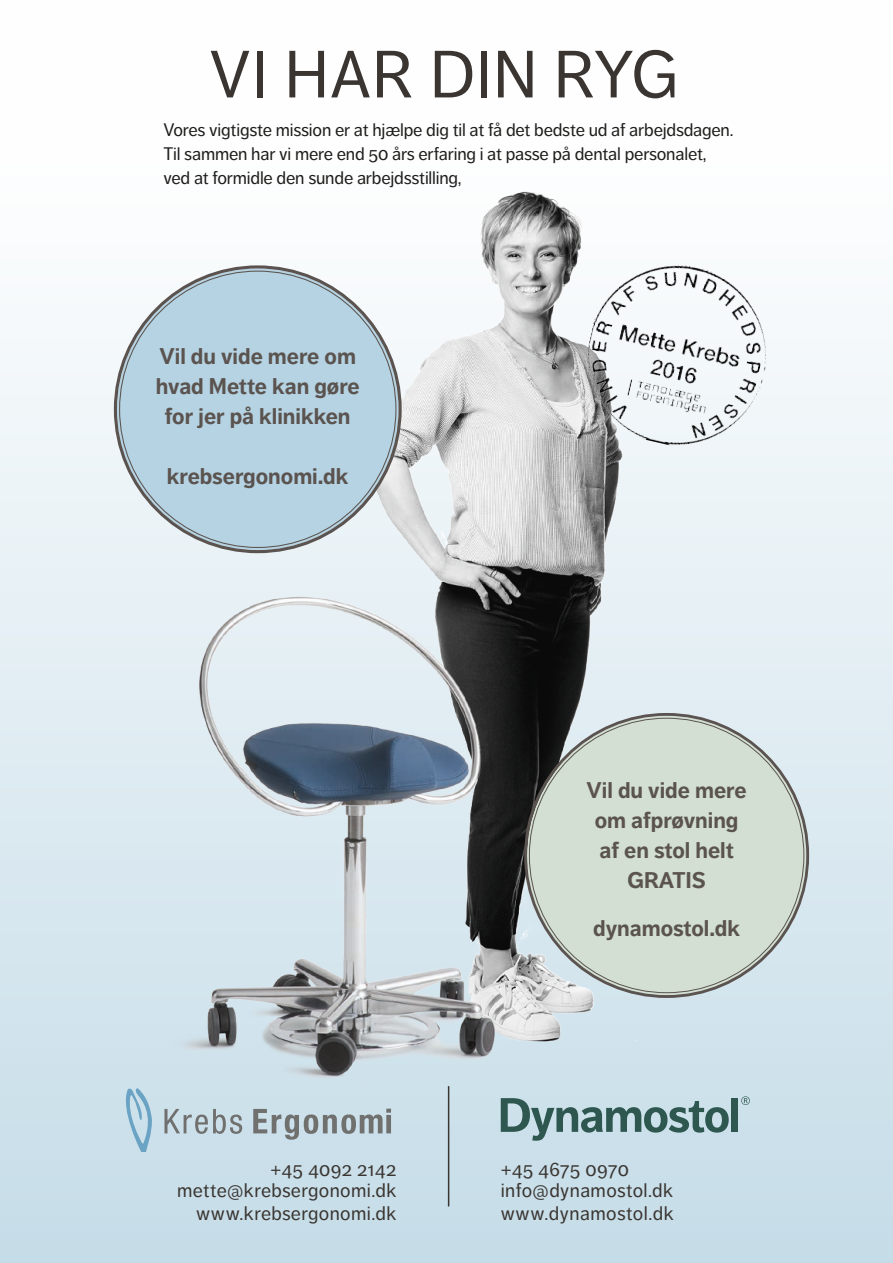
<style>
.page{position:relative;width:893px;height:1263px;background:#fff}
.page>*{position:absolute;margin:0;border:0;box-sizing:border-box;transform-origin:0 0}
.t1{font:66px "Dagny Pro";letter-spacing:.015em;color:#3a3531}
.t2{font:700 22.5px/30px "Dagny Pro";color:#5b534f;text-align:center}
.t3{font:19.5px/21px "Dagny Pro";letter-spacing:.02em;color:#3a3531;text-align:right}
.t4{font:18px/24px "Dagny Pro";letter-spacing:-.01em;color:#1d1d1b}
</style>
<div class="page">
<div style="left:0;top:0;width:893px;height:1263px;background:linear-gradient(to bottom,#fff,#c5dce7)"></div>
<hr style="left:448px;top:1086px;width:1px;height:120px;background:#3a3531">
<svg style="left:119px;top:1088px;width:36px;height:63px;background:#b1cfdf"></svg>
<svg style="left:164px;top:1114px;width:78px;height:20px;background:#a9b6bc"></svg>
<svg style="left:253px;top:1114px;width:138px;height:26px;background:#a6b2b8"></svg>
<svg style="left:741px;top:1096px;width:9px;height:9px"></svg>
<div style="left:732px;top:1098px;width:6px;height:34px;background:#2e5750"></div>
<svg style="left:501px;top:1098px;width:228px;height:43px;background:#95b0b5"></svg>
<img style="left:305px;top:185px;width:410px;height:893px">
<img style="left:153px;top:584px;width:398px;height:530px">
<div style="left:527px;top:716px;width:279px;height:279px;background:#d2dfd2;border-radius:50%"></div>
<div style="left:117px;top:268px;width:282px;height:282px;background:#b5d3e2;border-radius:50%"></div>
<img style="left:571px;top:248px;width:213px;height:214px">
<svg style="left:0;top:1255px;width:2px;height:8px"></svg>
<h1 class="t1" style="left:209px;top:37px;width:471px">VI HAR DIN RYG</h1>
<p class="t4" style="left:163px;top:118px;width:571px">Vores vigtigste mission er at hjælpe dig til at få det bedste ud af arbejdsdagen.<br>Til sammen har vi mere end 50 års erfaring i at passe på dental personalet, ved at formidle den sunde arbejdsstilling,</p>
<p class="t2" style="left:156px;top:341px;width:205px">Vil du vide mere om hvad Mette kan gøre for jer på klinikken</p>
<p class="t2" style="left:167px;top:461px;width:183px">krebsergonomi.dk</p>
<p class="t3" style="left:177px;top:1159px;width:221px">+45 4092 2142 mette@krebsergonomi.dk</p>
<p class="t3" style="left:196px;top:1202px;width:202px">www.krebsergonomi.dk</p>
<p class="t2" style="left:587px;top:776px;width:161px">Vil du vide mere om afprøvning af en stol helt<br>GRATIS</p>
<p class="t2" style="left:593px;top:913px;width:149px">dynamostol.dk</p>
<p class="t3" style="left:501px;top:1159px;width:174px;text-align:left">+45 4675 0970 info@dynamostol.dk</p>
<p class="t3" style="left:501px;top:1202px;width:174px">www.dynamostol.dk</p>
</div>
